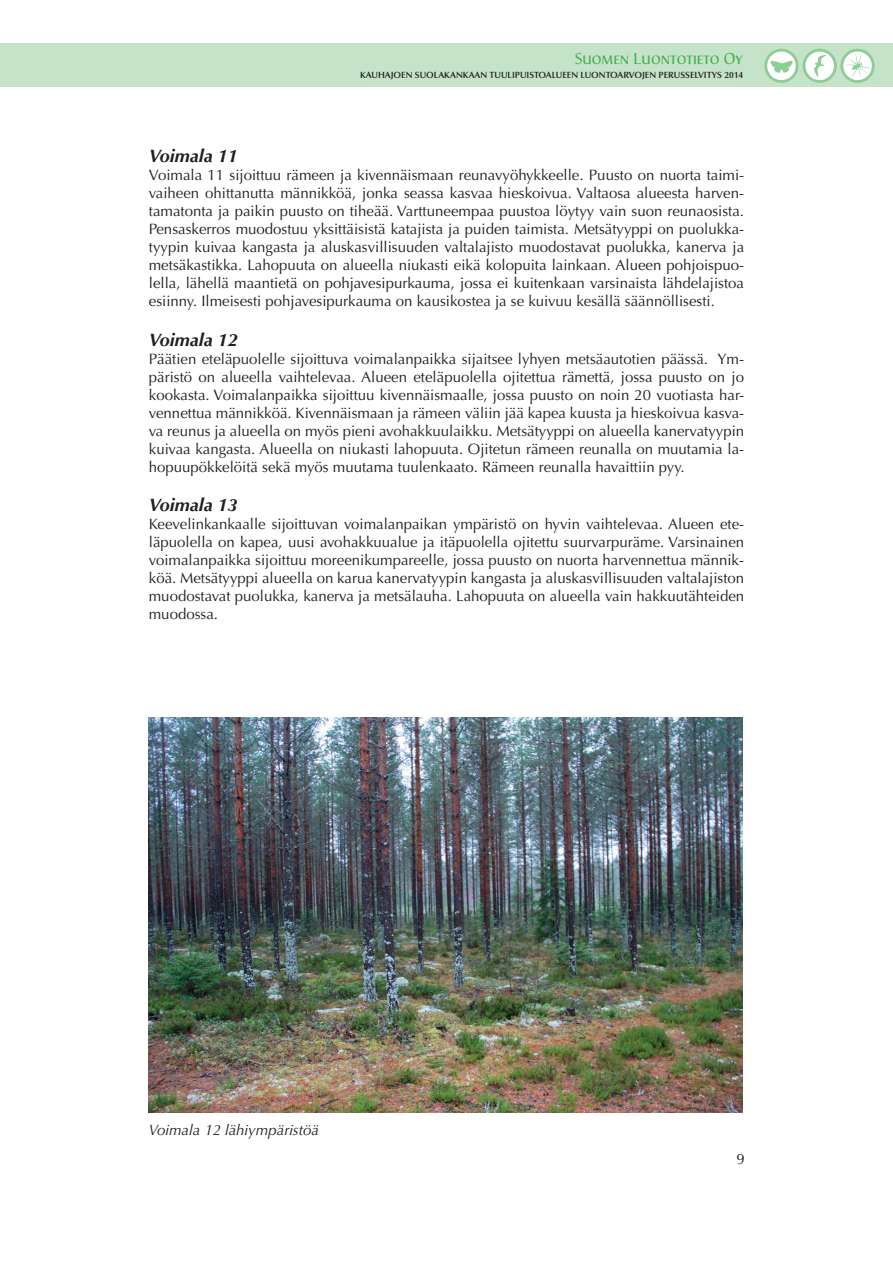
<style>
.page{position:relative;width:893px;height:1263px;background:#fff}
.page>*{position:absolute;margin:0;border:0;box-sizing:border-box;transform-origin:0 0}
.t1{font:italic 700 18px "Optima";color:#231f20}
.t2{font:15.6px "Christiana Regular SC";color:#40ae49}
.t3{font:15px/18px "Optima";color:#231f20;text-align:justify}
.t4{font:italic 15px "Optima";color:#231f20}
.t5{font:600 9px "Optima";color:#231f20}
</style>
<div class="page">
<div style="left:0;top:43px;width:893px;height:44px;background:#c4e3c8"></div>
<svg style="left:766px;top:50px;width:31px;height:32px"></svg>
<div style="left:764px;top:49px;width:34px;height:34px;border:3px solid #8fcd97;border-radius:50%"></div>
<svg style="left:771px;top:58px;width:22px;height:15px"></svg>
<svg style="left:842px;top:50px;width:31px;height:32px"></svg>
<div style="left:840px;top:49px;width:35px;height:34px;border:3px solid #8fcd97;border-radius:50%"></div>
<svg style="left:845px;top:54px;width:25px;height:23px"></svg>
<svg style="left:804px;top:50px;width:31px;height:32px"></svg>
<div style="left:803px;top:49px;width:34px;height:34px;border:3px solid #8fcd97;border-radius:50%"></div>
<svg style="left:814px;top:55px;width:12px;height:22px"></svg>
<img style="left:149px;top:717px;width:594px;height:396px">
<p class="t2" style="left:575px;top:49px;width:170px">Suomen Luontotieto Oy</p>
<p class="t5" style="left:360px;top:69px;width:385px">KAUHAJOEN SUOLAKANKAAN TUULIPUISTOALUEEN LUONTOARVOJEN PERUSS ELVITYS 2014</p>
<p class="t1" style="left:149px;top:145px;width:90px">Voimala 11</p>
<p class="t3" style="left:149px;top:166px;width:597px">Voimala 11 sijoittuu rämeen ja kivennäismaan reunavyöhykkeelle. Puusto on nuorta taimi&shy;vaiheen ohittanutta männikköä, jonka seassa kasvaa hieskoivua. Valtaosa alueesta harven&shy;tamatonta ja paikin puusto on tiheää. Varttuneempaa puustoa löytyy vain suon reunaosista.<br>Pensaskerros muodostuu yksittäisistä katajista ja puiden taimista. Metsätyyppi on puolukka&shy;tyypin kuivaa kangasta ja aluskasvillisuuden valtalajisto muodostavat puolukka, kanerva ja metsäkastikka. Lahopuuta on alueella niukasti eikä kolopuita lainkaan. Alueen pohjoispuo&shy;lella, lähellä maantietä on pohjavesipurkauma, jossa ei kuitenkaan varsinaista lähdelajistoa esiinny. Ilmeisesti pohjavesipurkauma on kausikostea ja se kuivuu kesällä säännöllisesti.</p>
<p class="t1" style="left:149px;top:329px;width:90px">Voimala 12</p>
<p class="t3" style="left:149px;top:350px;width:597px">Päätien eteläpuolelle sijoittuva voimalanpaikka sijaitsee lyhyen metsäautotien päässä. Ym&shy;päristö on alueella vaihtelevaa. Alueen eteläpuolella ojitettua rämettä, jossa puusto on jo kookasta. Voimalanpaikka sijoittuu kivennäismaalle, jossa puusto on noin 20 vuotiasta har&shy;vennettua männikköä. Kivennäismaan ja rämeen väliin jää kapea kuusta ja hieskoivua kasva&shy;va reunus ja alueella on myös pieni avohakkuulaikku. Metsätyyppi on alueella kanervatyypin kuivaa kangasta. Alueella on niukasti lahopuuta. Ojitetun rämeen reunalla on muutamia la&shy;hopuupökkelöitä sekä myös muutama tuulenkaato. Rämeen reunalla havaittiin pyy.</p>
<p class="t1" style="left:149px;top:495px;width:90px">Voimala 13</p>
<p class="t3" style="left:149px;top:515px;width:597px">Keevelinkankaalle sijoittuvan voimalanpaikan ympäristö on hyvin vaihtelevaa. Alueen ete&shy;läpuolella on kapea, uusi avohakkuualue ja itäpuolella ojitettu suurvarpuräme. Varsinainen voimalanpaikka sijoittuu moreenikumpareelle, jossa puusto on nuorta harvennettua männik&shy;köä. Metsätyyppi alueella on karua kanervatyypin kangasta ja aluskasvillisuuden valtalajiston muodostavat puolukka, kanerva ja metsälauha. Lahopuuta on alueella vain hakkuutähteiden muodossa.</p>
<p class="t4" style="left:149px;top:1121px;width:172px">Voimala 12 lähiympäristöä</p>
<p class="t3" style="left:736px;top:1150px;width:10px">9</p>
</div>
